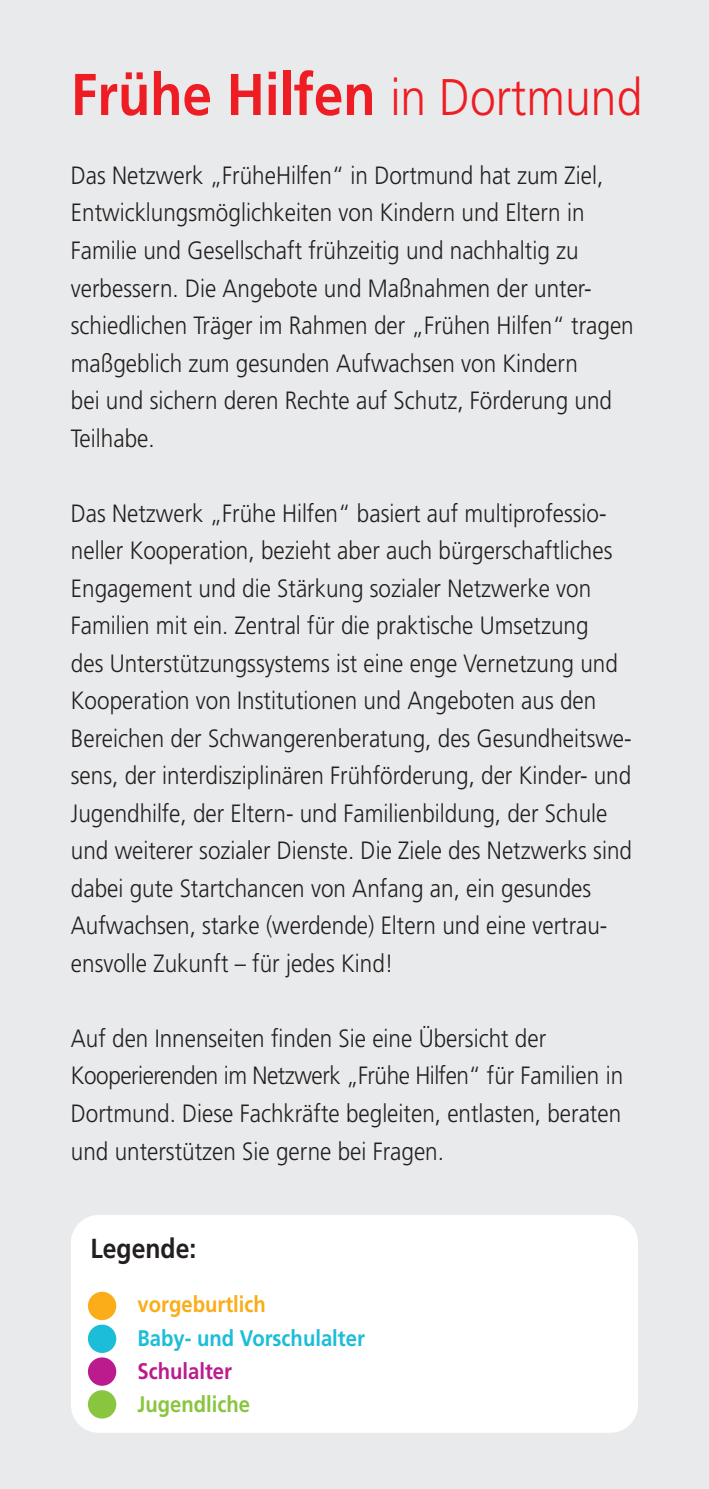
<style>
.page{position:relative;width:709px;height:1489px;background:#fff}
.page>*{position:absolute;margin:0;border:0;box-sizing:border-box;transform-origin:0 0}
.t1{font:700 58.75px "Frutiger LT Pro";color:#ee1d23;scale:.9 1}
.t2{font:700 27.5px "Frutiger LT Pro";color:#231f20;scale:.9 1}
.t3{font:300 25px/37.5px "Frutiger LT Pro";color:#231f20;scale:.9 1}
.t4{font:700 22.5px "Frutiger LT Pro";color:#1cbed7;scale:.9 1}
.t5{font:700 22.5px "Frutiger LT Pro";color:#faad19;scale:.9 1}
.t6{font:700 22.5px "Frutiger LT Pro";color:#89c53f;scale:.9 1}
.t7{font:700 22.5px "Frutiger LT Pro";color:#bb1b8d;scale:.9 1}
.s1{font-weight:300;font-size:51.5px}
</style>
<div class="page">
<div style="left:0;top:0;width:709px;height:1488px;background:#e9eaeb"></div>
<div style="left:71px;top:1214px;width:567px;height:218px;background:#fff;border-radius:28px"></div>
<div style="left:88px;top:1291px;width:28px;height:28px;background:#faad19;border-radius:50%"></div>
<div style="left:88px;top:1324px;width:28px;height:28px;background:#1cbed7;border-radius:50%"></div>
<div style="left:88px;top:1357px;width:28px;height:28px;background:#bb1b8d;border-radius:50%"></div>
<div style="left:88px;top:1389px;width:28px;height:29px;background:#89c53f;border-radius:50%"></div>
<h1 class="t1" style="left:71px;top:60px;width:636px">Frühe Hilfen <span class="s1">in Dortmund</span></h1>
<p class="t3" style="left:71px;top:157px;width:627px">Das Netzwerk „FrüheHilfen“ in Dortmund hat zum Ziel, Entwicklungsmöglichkeiten von Kindern und Eltern in Familie und Gesellschaft frühzeitig und nachhaltig zu verbessern. Die Angebote und Maßnahmen der unter&shy;schiedlichen Träger im Rahmen der „Frühen Hilfen“ tragen maßgeblich zum gesunden Aufwachsen von Kindern<br>bei und sichern deren Rechte auf Schutz, Förderung und Teilhabe.</p>
<p class="t3" style="left:71px;top:494px;width:625px">Das Netzwerk „Frühe Hilfen“ basiert auf multiprofessio&shy;neller Kooperation, bezieht aber auch bürgerschaftliches Engagement und die Stärkung sozialer Netzwerke von Familien mit ein. Zentral für die praktische Umsetzung<br>des Unterstützungssystems ist eine enge Vernetzung und Kooperation von Institutionen und Angeboten aus den Bereichen der Schwangerenberatung, des Gesundheitswe&shy;sens, der interdisziplinären Frühförderung, der Kinder- und Jugendhilfe, der Eltern- und Familienbildung, der Schule und weiterer sozialer Dienste. Die Ziele des Netzwerks sind dabei gute Startchancen von Anfang an, ein gesundes Aufwachsen, starke (werdende) Eltern und eine vertrau&shy;ensvolle Zukunft – für jedes Kind!</p>
<p class="t3" style="left:71px;top:1019px;width:615px">Auf den Innenseiten finden Sie eine Übersicht der Kooperierenden im Netzwerk „Frühe Hilfen“ für Familien in Dortmund. Diese Fachkräfte begleiten, entlasten, beraten und unterstützen Sie gerne bei Fragen.</p>
<p class="t2" style="left:90px;top:1232px;width:119px">Legende:</p>
<p class="t5" style="left:137px;top:1291px;width:144px">vorgeburtlich</p>
<p class="t4" style="left:137px;top:1324px;width:254px">Baby- und Vorschulalter</p>
<p class="t7" style="left:137px;top:1357px;width:107px">Schulalter</p>
<p class="t6" style="left:137px;top:1390px;width:127px">Jugendliche</p>
</div>
